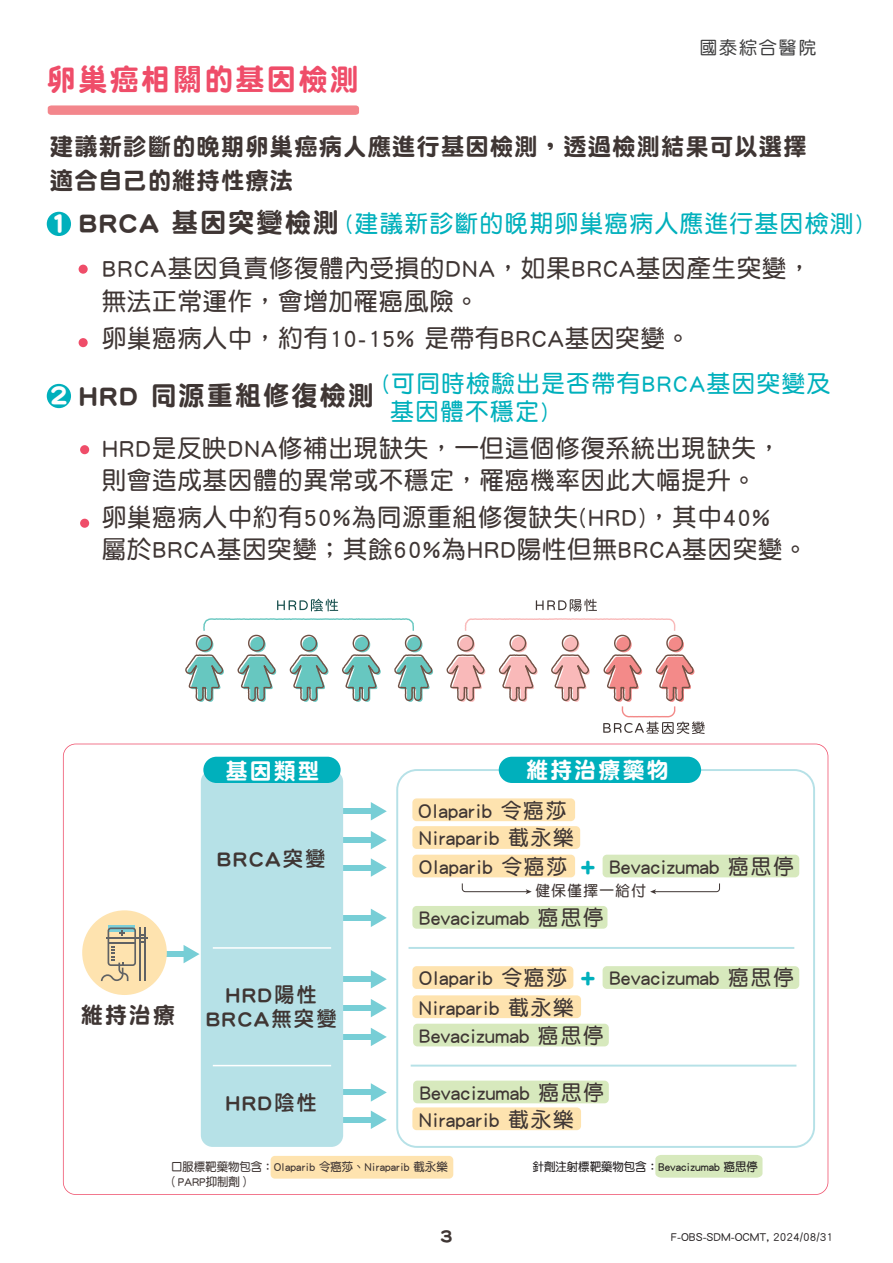
<style>
.page{position:relative;width:893px;height:1263px;background:#fff}
.page>*{position:absolute;margin:0;border:0;box-sizing:border-box;transform-origin:0 0}
.t1{font:30px "DF Yuan Std W9";letter-spacing:.08em;color:#ef4d69}
.t2{font:27px "DF Yuan Std W9";letter-spacing:.075em;color:#3f3634}
.t3{font:24.75px/32.4px "DF Yuan Std W7";letter-spacing:.05em;color:#3f3634}
.t4{font:24px "DF Yuan Std W7";letter-spacing:.075em;color:#00b0bc}
.t5{font:24px/35px "DF Yuan Std W9";letter-spacing:.05em;color:#3f3634}
.t6{font:22.5px "DF Yuan Std W9";letter-spacing:.1em;color:#fff}
.t7{font:22.5px "DF Yuan Std W9";color:#3f3634}
.t8{font:21px/27.2px "DF Yuan Std W7";color:#3f3634}
.t9{font:21px/24px "DF Yuan Std W8";letter-spacing:.1em;color:#3f3634;text-align:center}
.t10{font:18px "DF Yuan Std W5";letter-spacing:.1em;color:#3e3e3f}
.t11{font:18px "DF Yuan Std W9";color:#3f3634}
.t12{font:15px "DF Yuan Std W7";letter-spacing:.1em;color:#3f3634}
.t13{font:12px/15px "DF Yuan Std W7";color:#3f3634;scale:.95 1}
.t14{font:12px "DF Yuan Std W7";color:#231f20;scale:.95 1}
.t15{font:12px "DF Yuan Std W5";color:#231f20}
.s1{color:#fff}
.s2{font-family:"DF Yuan Std W12";color:#00b0bc}
</style>
<div class="page">
<svg style="left:63px;top:744px;width:765px;height:451px"></svg>
<svg style="left:48px;top:105px;width:311px;height:10px"></svg>
<div style="left:47px;top:212px;width:24px;height:24px;background:#00b0bc;border-radius:50%"></div>
<div style="left:47px;top:384px;width:24px;height:24px;background:#00b0bc;border-radius:50%"></div>
<div style="left:79px;top:265px;width:9px;height:9px;background:#ef4d69;border-radius:50%"></div>
<div style="left:79px;top:338px;width:9px;height:9px;background:#ef4d69;border-radius:50%"></div>
<div style="left:80px;top:445px;width:9px;height:9px;background:#ef4d69;border-radius:50%"></div>
<div style="left:80px;top:519px;width:9px;height:9px;background:#ef4d69;border-radius:50%"></div>
<svg style="left:277px;top:599px;width:61px;height:12px"></svg>
<svg style="left:536px;top:599px;width:61px;height:12px"></svg>
<svg style="left:185px;top:618px;width:248px;height:84px"></svg>
<svg style="left:446px;top:618px;width:259px;height:116px"></svg>
<p class="t1" style="left:47px;top:63px;width:313px">卵巢癌相關的基因檢測</p>
<p class="t10" style="left:699px;top:38px;width:118px">國泰綜合醫院</p>
<p class="t5" style="left:50px;top:128px;width:758px">建議新診斷的晚期卵巢癌病人應進行基因檢測，透過檢測結果可以選擇適合自己的維持性療法</p>
<p class="t2" style="left:50px;top:208px;width:291px"><span class="s1">1</span> BRCA 基因突變檢測</p>
<p class="t4" style="left:345px;top:210px;width:519px">(建議新診斷的晚期卵巢癌病人應進行基因檢測)</p>
<p class="t3" style="left:102px;top:252px;width:711px">BRCA基因負責修復體內受損的DNA，如果BRCA基因產生突變，無法正常運作，會增加罹癌風險。</p>
<p class="t3" style="left:102px;top:321px;width:589px">卵巢癌病人中，約有10-15% 是帶有BRCA基因突變。</p>
<p class="t4" style="left:382px;top:370px;width:449px">(可同時檢驗出是否帶有BRCA基因突變及</p>
<p class="t2" style="left:50px;top:381px;width:326px"><span class="s1">2</span> HRD 同源重組修復檢測</p>
<p class="t3" style="left:102px;top:431px;width:681px">HRD是反映DNA修補出現缺失，一但這個修復系統出現缺失，則會造成基因體的異常或不穩定，罹癌機率因此大幅提升。</p>
<p class="t3" style="left:102px;top:500px;width:707px">卵巢癌病人中約有50%為同源重組修復缺失(HRD)，其中40%<br>屬於BRCA基因突變；其餘60%為HRD陽性但無BRCA基因突變。</p>
<p class="t4" style="left:391px;top:399px;width:159px">基因體不穩定)</p>
<p class="t6" style="left:226px;top:758px;width:95px">基因類型</p>
<p class="t9" style="left:217px;top:846px;width:110px">BRCA突變</p>
<p class="t7" style="left:81px;top:1003px;width:95px">維持治療</p>
<p class="t9" style="left:206px;top:982px;width:132px">HRD陽性<br>BRCA無突變</p>
<p class="t9" style="left:226px;top:1090px;width:93px">HRD陰性</p>
<p class="t6" style="left:527px;top:757px;width:143px">維持治療藥物</p>
<p class="t8" style="left:418px;top:796px;width:157px">Olaparib 令癌莎<br>Niraparib 截永樂</p>
<p class="t8" style="left:419px;top:852px;width:376px">Olaparib 令癌莎 <span class="s2">＋</span> Bevacizumab 癌思停</p>
<p class="t12" style="left:536px;top:882px;width:112px">健保僅擇一給付</p>
<p class="t8" style="left:419px;top:903px;width:186px">Bevacizumab 癌思停</p>
<p class="t8" style="left:419px;top:963px;width:376px">Olaparib 令癌莎<span class="s2">＋</span> Bevacizumab 癌思停</p>
<p class="t8" style="left:419px;top:993px;width:156px">Niraparib 截永樂</p>
<p class="t8" style="left:419px;top:1021px;width:186px">Bevacizumab 癌思停</p>
<p class="t8" style="left:419px;top:1079px;width:186px">Bevacizumab 癌思停</p>
<p class="t8" style="left:419px;top:1105px;width:156px">Niraparib 截永樂</p>
<p class="t13" style="left:166px;top:1159px;width:298px;text-indent:5px">口服標靶藥物包含：Olaparib 令癌莎、Niraparib 截永樂（PARP抑制劑）</p>
<p class="t14" style="left:533px;top:1160px;width:239px">針劑注射標靶藥物包含：Bevacizumab 癌思停</p>
<p class="t11" style="left:440px;top:1226px;width:14px">3</p>
<p class="t15" style="left:671px;top:1230px;width:164px">F-OBS-SDM-OCMT, 2024/08/31</p>
</div>
